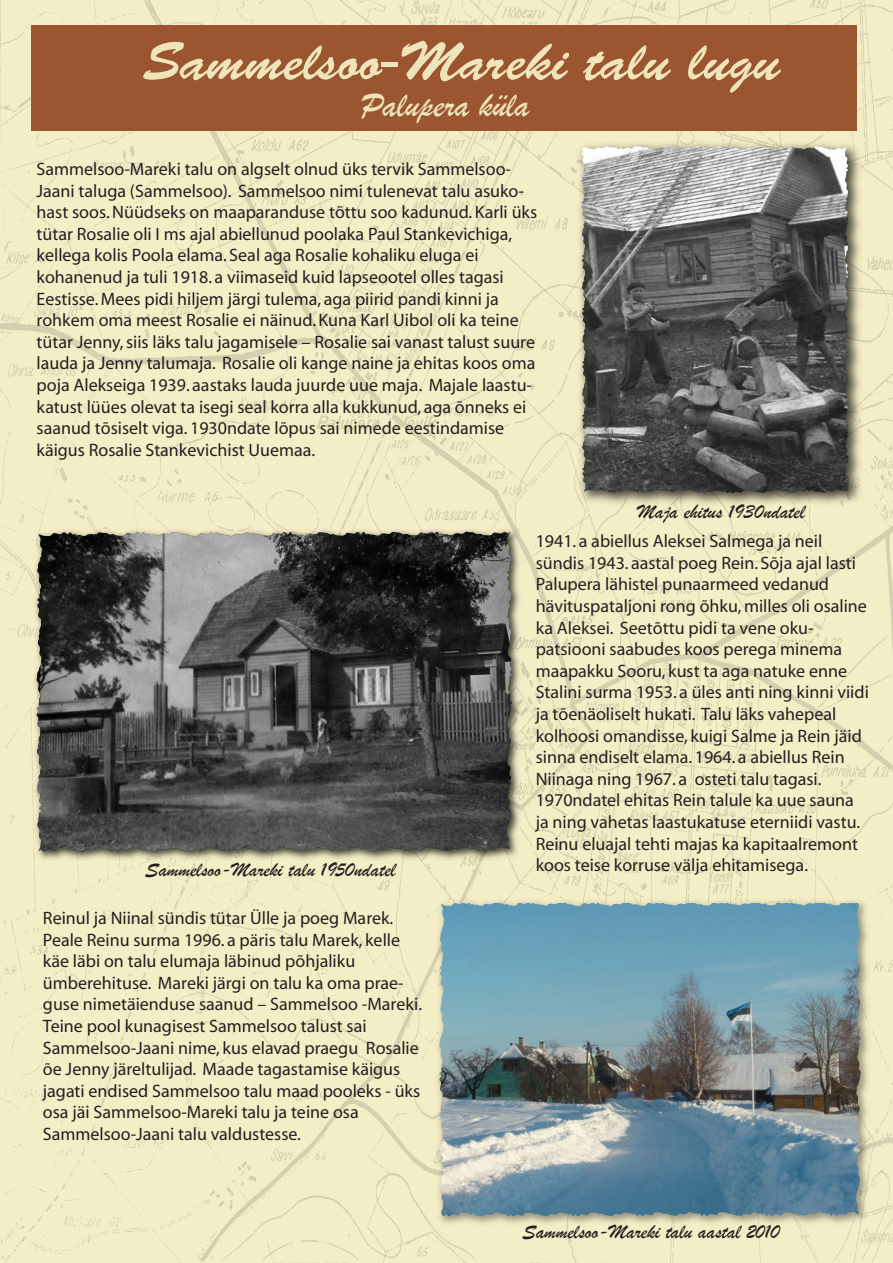
<style>
.page{position:relative;width:893px;height:1263px;background:#fff}
.page>*{position:absolute;margin:0;border:0;box-sizing:border-box;transform-origin:0 0}
.t1{font:54px "Brush Script Std";color:#efe5ba}
.t2{font:36px "Brush Script";color:#efe5ba}
.t3{font:21px "Brush Script";color:#231f20}
.t4{font:18px/21.6px "Myriad";color:#231f20}
</style>
<div class="page">
<img style="left:0;top:0;width:893px;height:1263px">
<img style="left:568px;top:135px;width:302px;height:384px">
<img style="left:582px;top:192px;width:4px;height:300px">
<img style="left:12px;top:511px;width:530px;height:374px">
<img style="left:39px;top:532px;width:409px;height:1px">
<img style="left:433px;top:894px;width:442px;height:339px">
<img style="left:441px;top:903px;width:364px;height:3px">
<div style="left:31px;top:25px;width:826px;height:105px;background:#9b5530"></div>
<h1 class="t1" style="left:143px;top:31px;width:639px">Sammelsoo-Mareki talu lugu</h1>
<h2 class="t2" style="left:361px;top:83px;width:170px">Palupera küla</h2>
<p class="t4" style="left:37px;top:159px;width:502px">Sammelsoo-Mareki talu on algselt olnud üks tervik Sammelsoo-Jaani taluga (Sammelsoo). Sammelsoo nimi tulenevat talu asuko&shy;hast soos. Nüüdseks on maaparanduse tõttu soo kadunud. Karli üks tütar Rosalie oli I ms ajal abiellunud poolaka Paul Stankevichiga, kellega kolis Poola elama. Seal aga Rosalie kohaliku eluga ei kohanenud ja tuli 1918. a viimaseid kuid lapseootel olles tagasi Eestisse. Mees pidi hiljem järgi tulema, aga piirid pandi kinni ja rohkem oma meest Rosalie ei näinud. Kuna Karl Uibol oli ka teine tütar Jenny, siis läks talu jagamisele – Rosalie sai vanast talust suure lauda ja Jenny talumaja. Rosalie oli kange naine ja ehitas koos oma poja Alekseiga 1939. aastaks lauda juurde uue maja. Majale laastu&shy;katust lüües olevat ta isegi seal korra alla kukkunud, aga õnneks ei saanud tõsiselt viga. 1930ndate lõpus sai nimede eestindamise käigus Rosalie Stankevichist Uuemaa.</p>
<p class="t3" style="left:638px;top:499px;width:169px">Maja ehitus 1930ndatel</p>
<p class="t3" style="left:145px;top:857px;width:252px">Sammelsoo-Mareki talu 1950ndatel</p>
<p class="t4" style="left:43px;top:908px;width:381px">Reinul ja Niinal sündis tütar Ülle ja poeg Marek.<br>Peale Reinu surma 1996. a päris talu Marek, kelle käe läbi on talu elumaja läbinud põhjaliku ümberehituse. Mareki järgi on talu ka oma prae&shy;guse nimetäienduse saanud – Sammelsoo -Mareki.<br>Teine pool kunagisest Sammelsoo talust sai Sammelsoo-Jaani nime, kus elavad praegu Rosalie õe Jenny järeltulijad. Maade tagastamise käigus jagati endised Sammelsoo talu maad pooleks - üks osa jäi Sammelsoo-Mareki talu ja teine osa Sammelsoo-Jaani talu valdustesse.</p>
<p class="t4" style="left:536px;top:531px;width:335px">1941. a abiellus Aleksei Salmega ja neil sündis 1943. aastal poeg Rein. Sõja ajal lasti Palupera lähistel punaarmeed vedanud hävituspataljoni rong õhku, milles oli osaline ka Aleksei. Seetõttu pidi ta vene oku&shy;patsiooni saabudes koos perega minema maapakku Sooru, kust ta aga natuke enne Stalini surma 1953. a üles anti ning kinni viidi ja tõenäoliselt hukati. Talu läks vahepeal kolhoosi omandisse, kuigi Salme ja Rein jäid sinna endiselt elama. 1964. a abiellus Rein Niinaga ning 1967. a osteti talu tagasi.<br>1970ndatel ehitas Rein talule ka uue sauna ja ning vahetas laastukatuse eterniidi vastu.<br>Reinu eluajal tehti majas ka kapitaalremont koos teise korruse välja ehitamisega.</p>
<p class="t3" style="left:522px;top:1219px;width:259px">Sammelsoo-Mareki talu aastal 2010</p>
</div>
